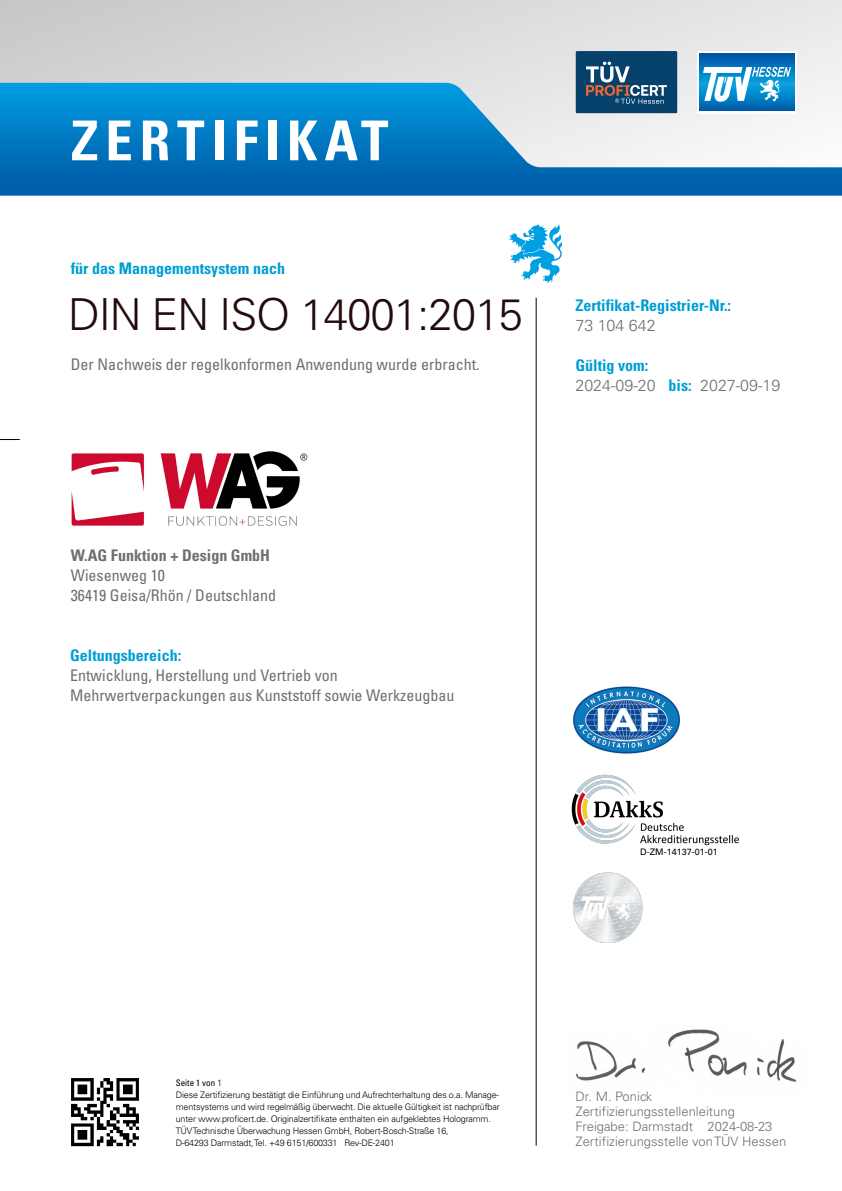
<style>
.page{position:relative;width:842px;height:1191px;background:#fff}
.page>*{position:absolute;margin:0;border:0;box-sizing:border-box;transform-origin:0 0}
.t1{font:700 condensed 55px "Univers";letter-spacing:.125em;color:#fff}
.t2{font:300 condensed 44px "Univers";letter-spacing:-.025em;color:#230b0c}
.t3{font:condensed 16px/20px "Univers";color:#706f6f}
.t4{font:700 condensed 16px "Univers";color:#009ed4}
.t5{font:300 16px "Univers";color:#706f6f}
.t6{font:700 condensed 16px "Univers";color:#706f6f}
.t7{font:300 condensed 13px/15.1px "Univers";color:#706f6f}
.t8{font:300 condensed 9px/12px "Univers";letter-spacing:-.02em;color:#000}
.t9{font:9px "Univers";color:#000}
.s1{font-weight:400}
</style>
<div class="page">
<div style="left:0;top:0;width:842px;height:170px;background:linear-gradient(to right,#cacbcb,#ececec)"></div>
<hr style="left:536px;top:298px;width:1px;height:847px;background:#000">
<svg style="left:0;top:83px;width:842px;height:113px"></svg>
<svg style="left:509px;top:224px;width:53px;height:59px"></svg>
<svg style="left:575px;top:51px;width:102px;height:62px;background:#265577"></svg>
<svg style="left:0;top:439px;width:20px;height:1px"></svg>
<img style="left:572px;top:774px;width:167px;height:71px">
<img style="left:573px;top:686px;width:107px;height:68px">
<img style="left:573px;top:872px;width:70px;height:70px">
<svg style="left:697px;top:51px;width:100px;height:62px"></svg>
<svg style="left:700px;top:54px;width:94px;height:57px;background:#0068b1"></svg>
<svg style="left:703px;top:67px;width:88px;height:35px"></svg>
<img style="left:71px;top:1078px;width:69px;height:69px">
<img style="left:576px;top:1029px;width:221px;height:53px">
<img style="left:71px;top:451px;width:237px;height:75px">
<h1 class="t1" style="left:71px;top:107px;width:319px">ZERTIFIKAT</h1>
<h3 class="t4" style="left:71px;top:258px;width:216px">für das Managementsystem nach</h3>
<h2 class="t2" style="left:68px;top:288px;width:456px">DIN EN ISO 14001:2015</h2>
<h3 class="t3" style="left:71px;top:354px;width:410px">Der Nachweis der regelkonformen Anwendung wurde erbracht.</h3>
<h3 class="t4" style="left:575px;top:295px;width:157px">Zertifikat-Registrier-Nr.:</h3>
<h3 class="t5" style="left:575px;top:315px;width:82px">73 104 642</h3>
<h3 class="t4" style="left:575px;top:355px;width:74px">Gültig vom:</h3>
<h3 class="t4" style="left:669px;top:375px;width:25px">bis:</h3>
<h3 class="t5" style="left:575px;top:375px;width:82px">2024-09-20</h3>
<h3 class="t5" style="left:700px;top:375px;width:82px">2027-09-19</h3>
<h3 class="t6" style="left:71px;top:546px;width:201px">W.AG Funktion + Design GmbH</h3>
<h3 class="t3" style="left:71px;top:565px;width:207px">Wiesenweg 10<br>36419 Geisa/Rhön / Deutschland</h3>
<h3 class="t4" style="left:70px;top:645px;width:113px">Geltungsbereich:</h3>
<h3 class="t3" style="left:70px;top:665px;width:386px">Entwicklung, Herstellung und Vertrieb von<br>Mehrwertverpackungen aus Kunststoff sowie Werkzeugbau</h3>
<p class="t9" style="left:640px;top:846px;width:79px">D-ZM-14137-01-01</p>
<p class="t8" style="left:176px;top:1077px;width:325px"><span class="s1">Seite 1 von</span> 1<br>Diese Zertifizierung bestätigt die Einführung und Aufrechterhaltung des o.a. Manage&shy;mentsystems und wird regelmäßig überwacht. Die aktuelle Gültigkeit ist nachprüfbar unter www.proficert.de. Originalzertifikate enthalten ein aufgeklebtes Hologramm.<br>TÜV Technische Überwachung Hessen GmbH, Robert-Bosch-Straße 16,<br>D-64293 Darmstadt, Tel. +49 6151/600331 Rev-DE-2401</p>
<h3 class="t7" style="left:575px;top:1088px;width:212px">Dr. M. Ponick<br>Zertifizierungsstellenleitung<br>Freigabe: Darmstadt<br>Zertifizierungsstelle von TÜV Hessen</h3>
<h3 class="t7" style="left:707px;top:1118px;width:67px">2024-08-23</h3>
</div>
